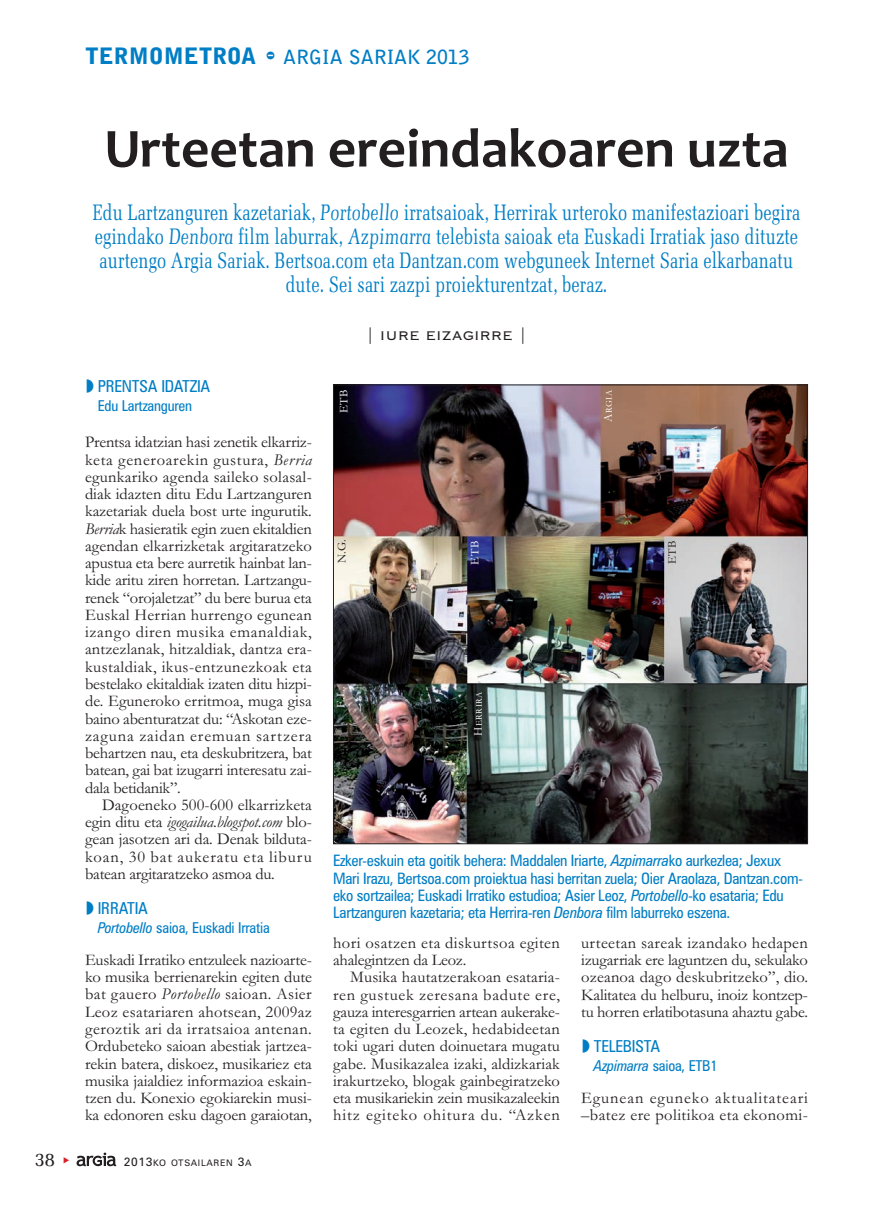
<style>
.page{position:relative;width:893px;height:1212px;background:#fff}
.page>*{position:absolute;margin:0;border:0;box-sizing:border-box;transform-origin:0 0}
.t1{font:700 55.5px "Candara";color:#231f20}
.t2{font:22.5px/24px "Memoir Condensed";color:#007ec5;text-align:center}
.t3{font:700 19.5px "Bell Gothic Std";color:#007ec5}
.t4{font:19.5px "Memoir";color:#231f20}
.t5{font:16.5px/17.2px "Garamond";letter-spacing:-.01em;color:#231f20;text-align:justify}
.t6{font:16.5px/17.2px "Garamond";letter-spacing:.055em;color:#231f20}
.t7{font:16.5px/17.2px "Garamond";letter-spacing:.025em;color:#231f20}
.t8{font:condensed 16.5px "Zurich BT";letter-spacing:-.015em;color:#007ec5}
.t9{font:16.5px "Copperplate Gothic BT";color:#231f20}
.t10{font:condensed 15.75px/17.2px "Zurich BT";letter-spacing:-.015em;color:#007ec5}
.t11{font:condensed 15px "Zurich BT";letter-spacing:-.015em;color:#007ec5}
.t12{font:12px "Garamond";letter-spacing:.045em;color:#fff}
.t13{font:12px "Garamond";color:#231f20}
.t14{font:9px "Garamond";letter-spacing:.06em;color:#fff}
.t15{font:9px "Zurich BT";letter-spacing:.075em;color:#231f20}
.s1{font-weight:900;font-size:22.5px}
.s2{font-family:"Bodiac";font-weight:400;font-size:22.5px}
.s3{font-style:italic}
.s4{font-size:12px}
</style>
<div class="page">
<svg style="left:77px;top:1152px;width:39px;height:14px"></svg>
<img style="left:335px;top:386px;width:471px;height:456px">
<p class="t3" style="left:85px;top:46px;width:386px"><span class="s1">TERMOMETROA</span> <span class="s2">-</span> ARGIA SARIAK 2013</p>
<h1 class="t1" style="left:104px;top:128px;width:686px">Urteetan ereindakoaren uzta</h1>
<p class="t2" style="left:92px;top:202px;width:710px">Edu Lartzanguren kazetariak, <span class="s3">Portobello</span> irratsaioak, Herrirak urteroko manifestazioari begira egindako <span class="s3">Denbora</span> film laburrak, <span class="s3">Azpimarra</span> telebista saioak eta Euskadi Irratiak jaso dituzte aurtengo Argia Sariak. Bertsoa.com eta Dantzan.com webguneek Internet Saria elkarbanatu dute. Sei sari zazpi proiekturentzat, beraz.</p>
<p class="t8" style="left:85px;top:380px;width:127px">◗ PRENTSA IDATZIA</p>
<p class="t11" style="left:98px;top:400px;width:96px">Edu Lartzanguren</p>
<p class="t5" style="left:85px;top:435px;width:228px">Prentsa idatzian hasi zenetik elkarriz&shy;keta generoarekin gustura, <span class="s3">Berria </span>egunkariko agenda saileko solasal&shy;diak idazten ditu Edu Lartzanguren kazetariak duela bost urte ingurutik.<br><span class="s3">Berria</span>k hasieratik egin zuen ekitaldien agendan elkarrizketak argitaratzeko apustua eta bere aurretik hainbat lan&shy;kide aritu ziren horretan. Lartzangu&shy;renek “orojaletzat” du bere burua eta Euskal Herrian hurrengo egunean izango diren musika emanaldiak, antzezlanak, hitzaldiak, dantza era&shy;kustaldiak, ikus-entzunezkoak eta bestelako ekitaldiak izaten ditu hizpi&shy;de. Eguneroko erritmoa, muga gisa baino abenturatzat du: “Askotan eze&shy;zaguna zaidan eremuan sartzera behartzen nau, eta deskubritzera, bat batean, gai bat izugarri interesatu zai&shy;dala betidanik”.</p>
<p class="t5" style="left:85px;top:798px;width:228px;text-indent:17px">Dagoeneko 500-600 elkarrizketa egin ditu eta <span class="s3">igogailua.blogspot.com</span> blo&shy;gean jasotzen ari da. Denak bilduta&shy;koan, 30 bat aukeratu eta liburu batean argitaratzeko asmoa du.</p>
<p class="t8" style="left:85px;top:902px;width:64px">◗ IRRATIA</p>
<p class="t11" style="left:98px;top:922px;width:174px"><span class="s3">Portobello</span> saioa, Euskadi Irratia</p>
<p class="t5" style="left:85px;top:953px;width:228px">Euskadi Irratiko entzuleek nazioarte&shy;ko musika berrienarekin egiten dute bat gauero <span class="s3">Portobello</span> saioan. Asier Leoz esatariaren ahotsean, 2009az geroztik ari da irratsaioa antenan.<br>Ordubeteko saioan abestiak jartzea&shy;rekin batera, diskoez, musikariez eta musika jaialdiez informazioa eskain&shy;tzen du. Konexio egokiarekin musi&shy;ka edonoren esku dagoen garaiotan,</p>
<p class="t4" style="left:35px;top:1147px;width:22px">38</p>
<p class="t15" style="left:124px;top:1160px;width:129px"><span class="s4">2013</span>KO OTSAILAREN <span class="s4">3</span>A</p>
<p class="t9" style="left:366px;top:324px;width:162px">| IURE EIZAGIRRE |</p>
<p class="t12" style="left:339px;top:413px;width:25px;rotate:-90deg">ETB</p>
<p class="t14" style="left:606px;top:422px;width:33px;rotate:-90deg"><span class="s4">A</span>RGIA</p>
<p class="t13" style="left:337px;top:563px;width:26px;rotate:-90deg">N.G.</p>
<p class="t12" style="left:470px;top:565px;width:25px;rotate:-90deg">ETB</p>
<p class="t12" style="left:336px;top:708px;width:23px;rotate:-90deg">E.L.</p>
<p class="t14" style="left:476px;top:736px;width:46px;rotate:-90deg"><span class="s4">H</span>ERRIRA</p>
<p class="t13" style="left:668px;top:564px;width:25px;rotate:-90deg">ETB</p>
<p class="t14" style="left:711px;top:470px;width:46px;rotate:-90deg"><span class="s4">H</span>ERRIRA</p>
<p class="t10" style="left:333px;top:853px;width:471px">Ezker-eskuin eta goitik behera: Maddalen Iriarte, <span class="s3">Azpimarra</span>ko aurkezlea; Jexux Mari Irazu, Bertsoa.com proiektua hasi berritan zuela; Oier Araolaza, Dantzan.com&shy;eko sortzailea; Euskadi Irratiko estudioa; Asier Leoz, <span class="s3">Portobello</span>-ko esataria; Edu Lartzanguren kazetaria; eta Herrira-ren <span class="s3">Denbora</span> film laburreko eszena.</p>
<p class="t7" style="left:333px;top:936px;width:228px">hori osatzen eta diskurtsoa egiten ahalegintzen da Leoz.</p>
<p class="t5" style="left:333px;top:970px;width:228px;text-indent:17px">Musika hautatzerakoan esataria&shy;ren gustuek zeresana badute ere, gauza interesgarrien artean aukerake&shy;ta egiten du Leozek, hedabideetan toki ugari duten doinuetara mugatu gabe. Musikazalea izaki, aldizkariak irakurtzeko, blogak gainbegiratzeko eta musikariekin zein musikazaleekin hitz egiteko ohitura du. “Azken</p>
<p class="t5" style="left:581px;top:936px;width:228px">urteetan sareak izandako hedapen izugarriak ere laguntzen du, sekulako ozeanoa dago deskubritzeko”, dio.<br>Kalitatea du helburu, inoiz kontzep&shy;tu horren erlatibotasuna ahaztu gabe.</p>
<p class="t8" style="left:581px;top:1040px;width:80px">◗ TELEBISTA</p>
<p class="t11" style="left:594px;top:1060px;width:125px"><span class="s3">Azpimarra</span> saioa, ETB1</p>
<p class="t6" style="left:581px;top:1091px;width:228px">Egunean eguneko aktualitateari –batez ere politikoa eta ekonomi-</p>
</div>
